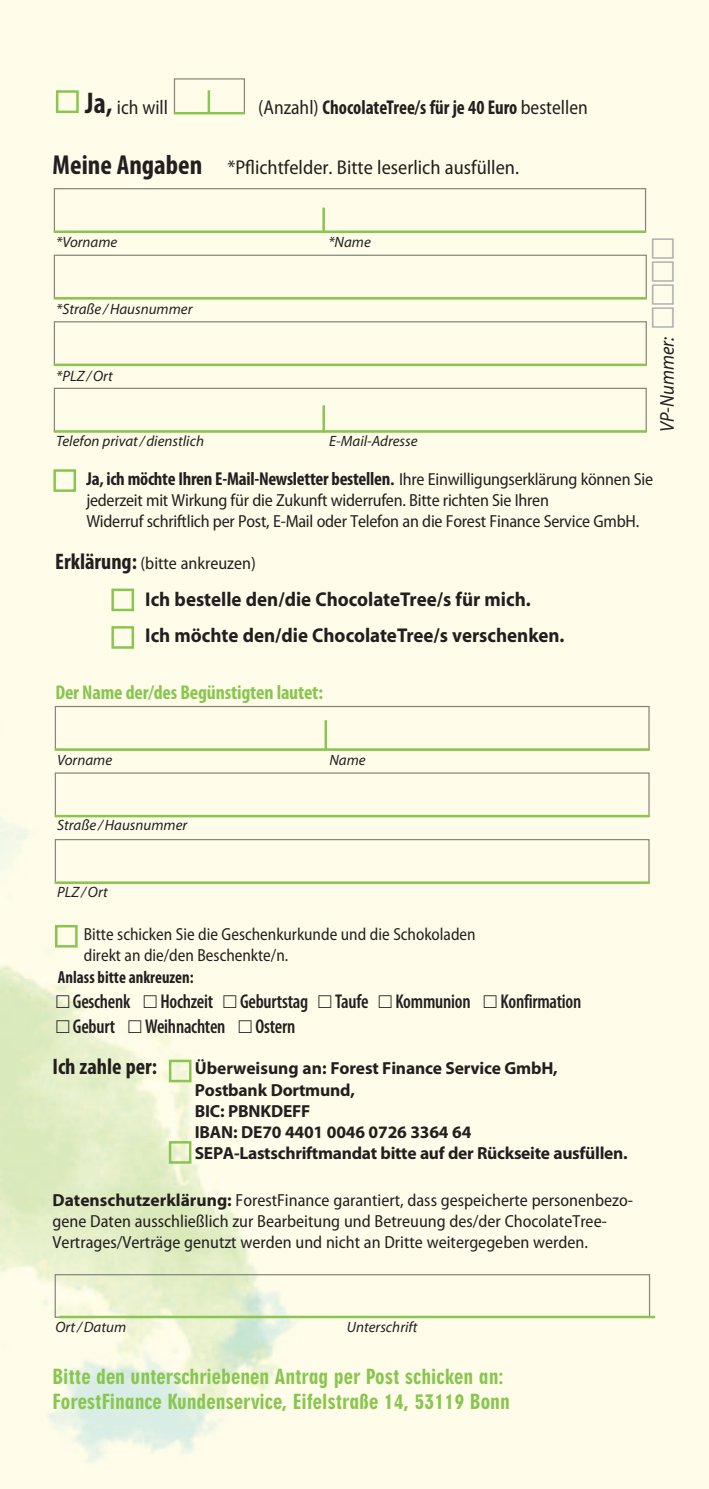
<style>
.page{position:relative;width:709px;height:1489px;background:#fff}
.page>*{position:absolute;margin:0;border:0;box-sizing:border-box;transform-origin:0 0}
.t1{font:700 condensed 22.5px "Myriad Pro";color:#231f20}
.t2{font:20px/25px "Geometric 706 BT Black Condensed B";color:#89c650}
.t3{font:700 20px/36.8px "Myriad";color:#231f20;scale:.95 1}
.t4{font:600 condensed 20px "Myriad Pro";letter-spacing:-.01em;color:#231f20;scale:.95 1}
.t5{font:semi-condensed 20px "Myriad Pro";color:#231f20}
.t6{font:700 condensed 20px "Myriad Pro";color:#231f20;scale:.95 1}
.t7{font:700 condensed 20px "Myriad Pro";letter-spacing:-.01em;color:#89c650}
.t8{font:italic 20px "Myriad";color:#231f20;scale:.93 1}
.t9{font:semi-condensed 20px "Myriad Pro";color:#231f20;scale:.95 1}
.t10{font:700 condensed 18.75px "Myriad Pro";letter-spacing:-.015em;color:#231f20}
.t11{font:semi-condensed 17.5px/21.2px "Myriad Pro";color:#231f20}
.t12{font:700 17.5px/21.2px "Myriad Pro";letter-spacing:-.01em;color:#231f20}
.t13{font:semi-condensed 17.5px/21.2px "Myriad Pro";color:#231f20;scale:.95 1}
.t14{font:700 condensed 17.5px "Myriad Pro";color:#231f20;scale:.95 1}
.t15{font:italic 15px "Myriad";color:#231f20}
.s1{font-weight:700;font-stretch:condensed;font-size:30px}
.s2{font-weight:400;font-stretch:semi-condensed}
.s3{font-weight:700;font-stretch:condensed;font-size:27.5px}
.s4{font-family:"Geometric 706 BT Black Condensed B";font-weight:400;font-stretch:normal}
.s5{font-weight:400;font-stretch:semi-condensed;font-size:17.5px}
.s6{font-weight:700;font-stretch:condensed;font-size:22.5px}
.s7{font-weight:700;font-stretch:normal}
</style>
<div class="page">
<img style="left:0;top:0;width:709px;height:1488px">
<div style="left:55px;top:1273px;width:595px;height:44px;border:1px solid #85887b"></div>
<hr style="left:60px;top:1315px;width:595px;height:3px;background:#89c650">
<div style="left:169px;top:1059px;width:22px;height:23px;border:2px solid #89c650"></div>
<div style="left:169px;top:1140px;width:22px;height:23px;border:2px solid #89c650"></div>
<div style="left:174px;top:78px;width:71px;height:36px;border:1px solid #85887b"></div>
<hr style="left:174px;top:112px;width:71px;height:2px;background:#89c650">
<hr style="left:208px;top:90px;width:2px;height:22px;background:#89c650">
<div style="left:54px;top:188px;width:592px;height:44px;border:1px solid #85887b"></div>
<hr style="left:54px;top:230px;width:592px;height:3px;background:#89c650">
<div style="left:54px;top:254px;width:593px;height:45px;border:1px solid #85887b"></div>
<hr style="left:54px;top:297px;width:593px;height:2px;background:#89c650">
<hr style="left:322px;top:207px;width:3px;height:25px;background:#89c650">
<hr style="left:322px;top:405px;width:3px;height:27px;background:#89c650">
<div style="left:54px;top:388px;width:593px;height:44px;border:1px solid #85887b"></div>
<hr style="left:54px;top:430px;width:593px;height:2px;background:#89c650">
<div style="left:54px;top:321px;width:593px;height:44px;border:1px solid #85887b"></div>
<hr style="left:54px;top:363px;width:593px;height:3px;background:#89c650">
<div style="left:56px;top:90px;width:23px;height:23px;border:2px solid #89c650"></div>
<div style="left:53px;top:469px;width:23px;height:23px;border:2px solid #89c650"></div>
<div style="left:111px;top:588px;width:23px;height:23px;border:2px solid #89c650"></div>
<div style="left:111px;top:626px;width:23px;height:22px;border:2px solid #89c650"></div>
<div style="left:55px;top:706px;width:594px;height:44px;border:1px solid #85887b"></div>
<hr style="left:55px;top:748px;width:594px;height:2px;background:#89c650">
<div style="left:55px;top:772px;width:594px;height:44px;border:1px solid #85887b"></div>
<hr style="left:55px;top:814px;width:594px;height:3px;background:#89c650">
<hr style="left:324px;top:720px;width:3px;height:30px;background:#89c650">
<div style="left:55px;top:839px;width:594px;height:44px;border:1px solid #85887b"></div>
<hr style="left:55px;top:881px;width:594px;height:2px;background:#89c650">
<div style="left:55px;top:924px;width:23px;height:23px;border:2px solid #89c650"></div>
<div style="left:0;top:420px;width:32px;height:275px;background:#fffde9"></div>
<div style="left:652px;top:238px;width:21px;height:89px;background:#fffde9"></div>
<svg style="left:56px;top:994px;width:13px;height:13px"></svg>
<svg style="left:144px;top:994px;width:13px;height:13px"></svg>
<svg style="left:224px;top:994px;width:12px;height:13px"></svg>
<svg style="left:319px;top:994px;width:12px;height:13px"></svg>
<svg style="left:379px;top:994px;width:12px;height:13px"></svg>
<svg style="left:484px;top:994px;width:13px;height:13px"></svg>
<svg style="left:56px;top:1019px;width:13px;height:13px"></svg>
<svg style="left:129px;top:1019px;width:12px;height:13px"></svg>
<svg style="left:239px;top:1019px;width:13px;height:13px"></svg>
<p class="t9" style="left:85px;top:100px;width:89px"><span class="s1">Ja,</span> ich will</p>
<p class="t6" style="left:258px;top:100px;width:348px"><span class="s2">(Anzahl)</span> ChocolateTree/s für je 40 Euro <span class="s2">bestellen</span></p>
<p class="t5" style="left:53px;top:160px;width:468px"><span class="s3">Meine Angaben</span> *Pflichtfelder. Bitte leserlich ausfüllen.</p>
<p class="t15" style="left:56px;top:236px;width:63px">*Vorname</p>
<p class="t15" style="left:328px;top:236px;width:44px">*Name</p>
<p class="t15" style="left:56px;top:303px;width:138px">*Straße /Hausnummer</p>
<p class="t15" style="left:56px;top:370px;width:58px">*PLZ/Ort</p>
<p class="t15" style="left:56px;top:435px;width:149px">Telefon privat/dienstlich</p>
<p class="t15" style="left:329px;top:435px;width:90px">E-Mail-Adresse</p>
<p class="t8" style="left:659px;top:432px;width:104px;rotate:-90deg">VP-Nummer:</p>
<p class="t10" style="left:86px;top:472px;width:568px">Ja, ich möchte Ihren E-Mail-Newsletter bestellen<span class="s4">.</span> <span class="s5">Ihre Einwilligungserklärung können Sie</span></p>
<p class="t11" style="left:86px;top:491px;width:554px">jederzeit mit Wirkung für die Zukunft widerrufen. Bitte richten Sie Ihren<br>Widerruf schriftlich per Post, E-Mail oder Telefon an die Forest Finance Service GmbH.</p>
<p class="t11" style="left:55px;top:554px;width:202px"><span class="s6">Erklärung:</span> (bitte ankreuzen)</p>
<p class="t3" style="left:145px;top:582px;width:443px">Ich bestelle den/die ChocolateTree/s für mich.<br>Ich möchte den/die ChocolateTree/s verschenken.</p>
<p class="t7" style="left:55px;top:684px;width:269px">Der Name der/des Begünstigten lautet:</p>
<p class="t15" style="left:57px;top:754px;width:56px">Vorname</p>
<p class="t15" style="left:329px;top:754px;width:38px">Name</p>
<p class="t15" style="left:57px;top:819px;width:131px">Straße /Hausnummer</p>
<p class="t15" style="left:57px;top:886px;width:52px">PLZ/Ort</p>
<p class="t13" style="left:84px;top:925px;width:414px">Bitte schicken Sie die Geschenkurkunde und die Schokoladen direkt an die/den Beschenkte/n.</p>
<p class="t14" style="left:58px;top:970px;width:144px">Anlass bitte ankreuzen:</p>
<p class="t4" style="left:73px;top:993px;width:62px">Geschenk</p>
<p class="t4" style="left:160px;top:993px;width:57px">Hochzeit</p>
<p class="t4" style="left:240px;top:993px;width:73px">Geburtstag</p>
<p class="t4" style="left:335px;top:993px;width:37px">Taufe</p>
<p class="t4" style="left:395px;top:993px;width:81px">Kommunion</p>
<p class="t4" style="left:500px;top:993px;width:86px">Konfirmation</p>
<p class="t4" style="left:73px;top:1018px;width:46px">Geburt</p>
<p class="t4" style="left:145px;top:1018px;width:86px">Weihnachten</p>
<p class="t4" style="left:255px;top:1018px;width:43px">Ostern</p>
<p class="t1" style="left:53px;top:1058px;width:106px">Ich zahle per:</p>
<p class="t12" style="left:195px;top:1059px;width:434px">Überweisung an: Forest Finance Service GmbH, Postbank Dortmund,<br>BIC: PBNKDEFF<br>IBAN: DE70 4401 0046 0726 3364 64<br>SEPA-Lastschriftmandat bitte auf der Rückseite ausfüllen.</p>
<p class="t11" style="left:53px;top:1190px;width:582px"><span class="s7">Datenschutzerklärung:</span> ForestFinance garantiert, dass gespeicherte personenbezo&shy;gene Daten ausschließlich zur Bearbeitung und Betreuung des/der ChocolateTree-<br>Vertrages/Verträge genutzt werden und nicht an Dritte weitergegeben werden.</p>
<p class="t15" style="left:55px;top:1321px;width:72px">Ort/Datum</p>
<p class="t15" style="left:347px;top:1321px;width:72px">Unterschrift</p>
<p class="t2" style="left:52px;top:1365px;width:459px">Bitte den unterschriebenen Antrag per Post schicken an:<br>ForestFinance Kundenservice, Eifelstraße 14, 53119 Bonn</p>
</div>
